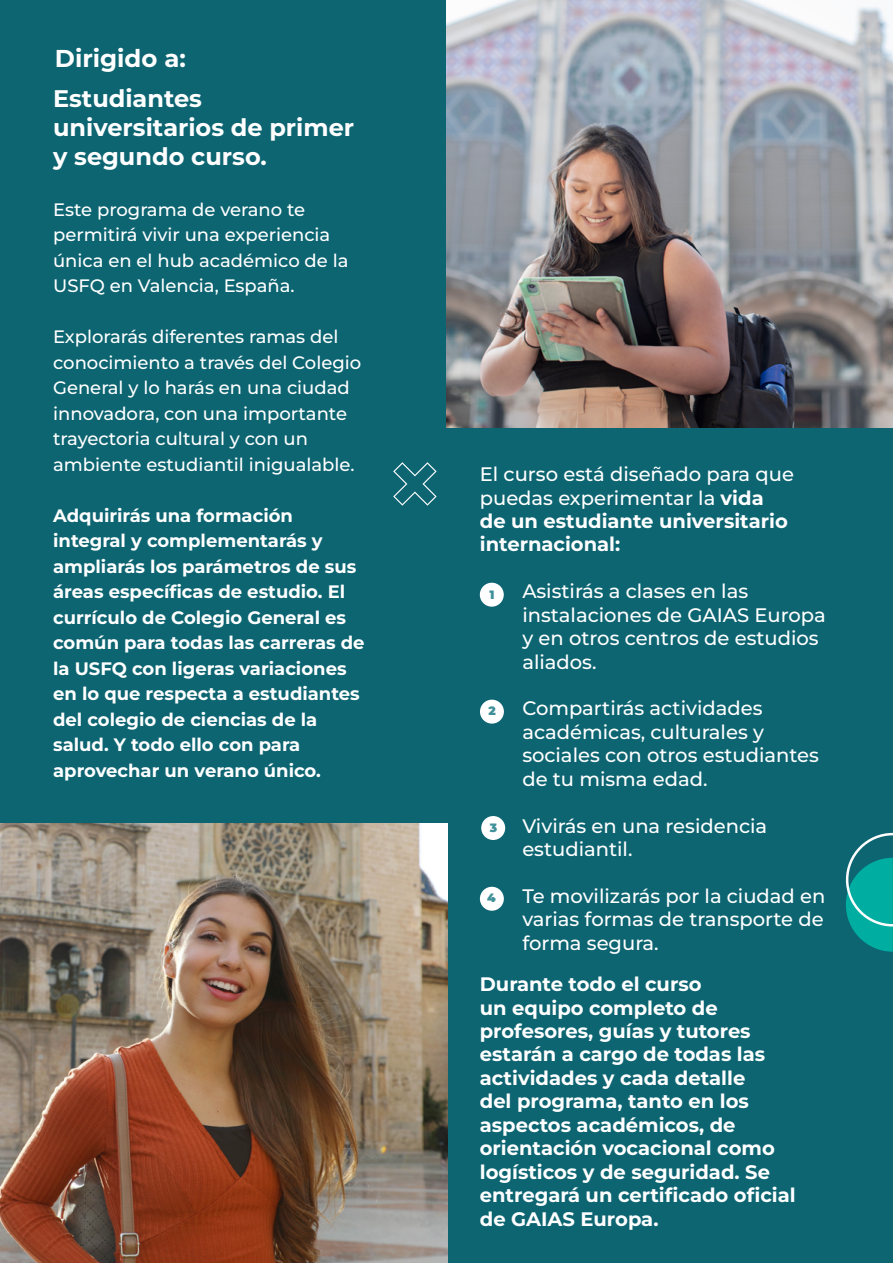
<style>
.page{position:relative;width:893px;height:1263px;background:#0d6572}
.page>*{position:absolute;margin:0;border:0;box-sizing:border-box;transform-origin:0 0}
.t1{font:700 24.45px "Montserrat";color:#fff}
.t2{font:700 24px/28.8px "Montserrat";color:#fff}
.t3{font:500 19.5px/23.4px "Montserrat";color:#fff}
.t4{font:700 19.5px/23.4px "Montserrat";color:#fff}
.t5{font:700 18px/25.5px "Montserrat";color:#fff}
.t6{font:500 18px/25.5px "Montserrat";color:#fff}
.t7{font:900 12.15px "Montserrat";color:#40909a}
.s1{font-weight:700}
</style>
<div class="page">
<svg style="left:846px;top:833px;width:47px;height:119px"></svg>
<svg style="left:393px;top:462px;width:44px;height:44px"></svg>
<img style="left:446px;top:0;width:447px;height:427px">
<img style="left:0;top:823px;width:447px;height:440px">
<div style="left:480px;top:583px;width:24px;height:24px;background:#fff;border-radius:50%"></div>
<div style="left:480px;top:700px;width:24px;height:24px;background:#fff;border-radius:50%"></div>
<div style="left:481px;top:816px;width:24px;height:24px;background:#fff;border-radius:50%"></div>
<div style="left:480px;top:887px;width:24px;height:24px;background:#fff;border-radius:50%"></div>
<p class="t1" style="left:55px;top:42px;width:132px">Dirigido a:</p>
<p class="t2" style="left:53px;top:83px;width:303px">Estudiantes universitarios de primer y segundo curso.</p>
<p class="t6" style="left:53px;top:196px;width:297px">Este programa de verano te permitirá vivir una experiencia única en el hub académico de la<br>USFQ en Valencia, España.</p>
<p class="t6" style="left:53px;top:323px;width:310px">Explorarás diferentes ramas del conocimiento a través del Colegio<br>General y lo harás en una ciudad innovadora, con una importante trayectoria cultural y con un ambiente estudiantil inigualable.</p>
<p class="t5" style="left:53px;top:502px;width:313px">Adquirirás una formación integral y complementarás y ampliarás los parámetros de sus áreas específicas de estudio. El currículo de Colegio General es común para todas las carreras de la USFQ con ligeras variaciones en lo que respecta a estudiantes del colegio de ciencias de la salud. Y todo ello con para aprovechar un verano único.</p>
<p class="t3" style="left:480px;top:462px;width:316px">El curso está diseñado para que puedas experimentar la <span class="s1">vida de un estudiante universitario internacional:</span></p>
<p class="t3" style="left:522px;top:579px;width:305px">Asistirás a clases en las instalaciones de GAIAS Europa y en otros centros de estudios aliados.</p>
<p class="t3" style="left:522px;top:696px;width:298px">Compartirás actividades académicas, culturales y sociales con otros estudiantes de tu misma edad.</p>
<p class="t3" style="left:522px;top:813px;width:246px">Vivirás en una residencia estudiantil.</p>
<p class="t3" style="left:522px;top:884px;width:305px;text-align:justify">Te movilizarás por la ciudad en varias formas de transporte de forma segura.</p>
<p class="t7" style="left:490px;top:587px;width:7px">1</p>
<p class="t7" style="left:488px;top:703px;width:9px">2</p>
<p class="t7" style="left:490px;top:819px;width:9px">3</p>
<p class="t7" style="left:487px;top:890px;width:10px">4</p>
<p class="t4" style="left:480px;top:972px;width:317px">Durante todo el curso<br>un equipo completo de profesores, guías y tutores estarán a cargo de todas las actividades y cada detalle<br>del programa, tanto en los aspectos académicos, de orientación vocacional como logísticos y de seguridad. Se entregará un certificado oficial de GAIAS Europa.</p>
</div>
